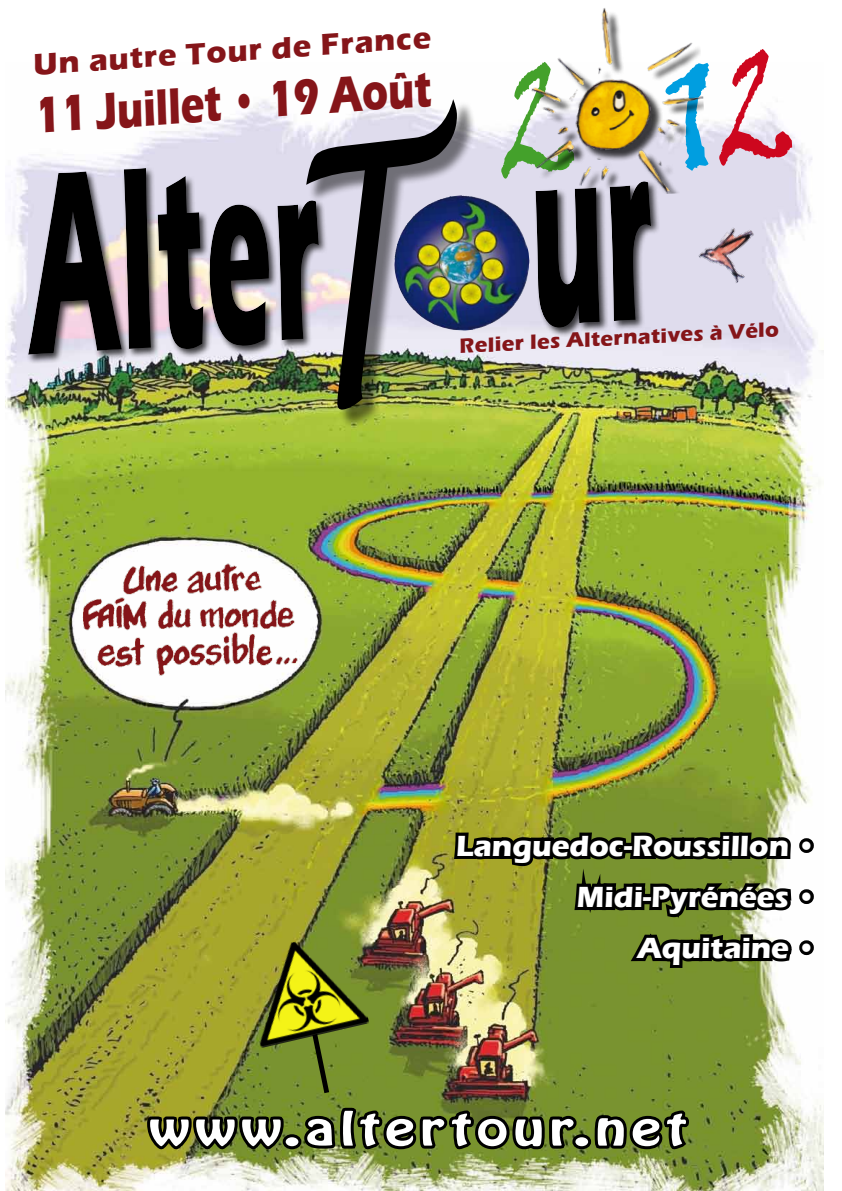
<style>
.page{position:relative;width:842px;height:1191px;background:#fff}
.page>*{position:absolute;margin:0;border:0;box-sizing:border-box;transform-origin:0 0}
.t1{font:700 52.4px "Eras ITC";color:#851519;scale:.76 1}
.t2{font:40.8px "Hobo Std";letter-spacing:.09em;color:#fff;scale:1.39 1}
.t3{font:700 30.9px "Eras ITC";color:#851519}
.t4{font:700 30px/51px "Eras ITC";color:#fff;text-align:right}
.t5{font:700 21.2px "Eras ITC";color:#851519}
</style>
<div class="page">
<img style="left:6px;top:135px;width:817px;height:1056px">
<svg style="left:144px;top:1113px;width:143px;height:39px"></svg>
<div style="left:283px;top:1134px;width:18px;height:15px;border:6px solid #000;border-radius:50%"></div>
<img style="left:72px;top:554px;width:229px;height:139px">
<svg style="left:738px;top:49px;width:54px;height:117px"></svg>
<img style="left:557px;top:8px;width:144px;height:51px">
<img style="left:5px;top:59px;width:733px;height:378px">
<div style="left:306px;top:99px;width:169px;height:328px;background:#000;opacity:.5"></div>
<img style="left:698px;top:216px;width:72px;height:74px">
<img style="left:240px;top:929px;width:61px;height:119px">
<img style="left:301px;top:521px;width:518px;height:670px">
<img style="left:306px;top:94px;width:151px;height:319px">
<p class="t3" style="left:32px;top:47px;width:400px;rotate:-4deg">Un autre Tour de France</p>
<h1 class="t1" style="left:32px;top:86px;width:525px;rotate:-4deg">11 Juillet • 19 Août</h1>
<p class="t5" style="left:459px;top:334px;width:321px;rotate:-3deg">Relier les Alternatives à Vélo</p>
<p class="t4" style="left:456px;top:820px;width:362px">Languedoc-Roussillon •<br>Midi-Pyrénées •<br>Aquitaine •</p>
<h2 class="t2" style="left:149px;top:1100px;width:388px">www.altertour.net</h2>
</div>
